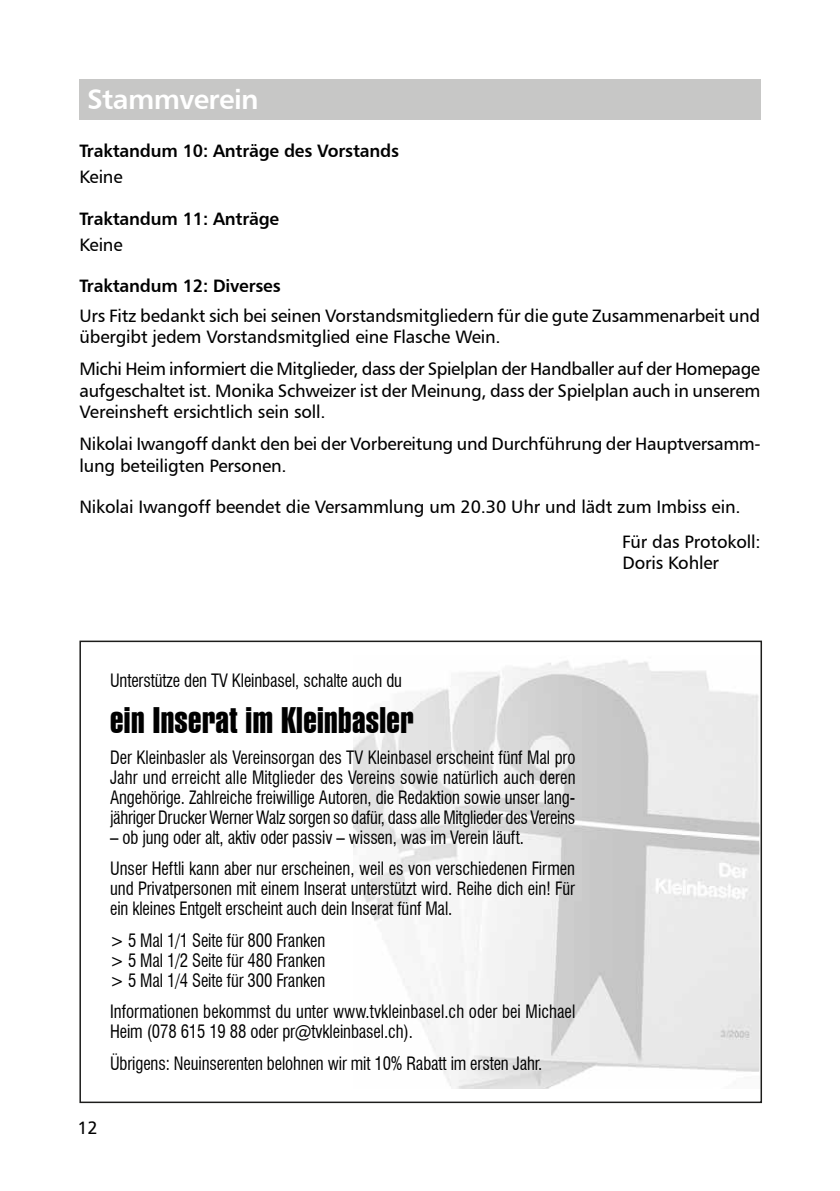
<style>
.page{position:relative;width:840px;height:1191px;background:#fff}
.page>*{position:absolute;margin:0;border:0;box-sizing:border-box;transform-origin:0 0}
.t1{font:36px "Swiss 911 BT Extra Compressed";letter-spacing:.01em;color:#000;scale:1.1 1}
.t2{font:28px "Humanist 777 BT Bold B";letter-spacing:-.02em;color:#fff}
.t3{font:condensed 18px/20px "Swiss 721 BT";letter-spacing:-.005em;color:#000;scale:.93 1}
.t4{font:18px/21.2px "Humanist 777 BT Roman B";letter-spacing:-.01em;color:#000}
.t5{font:18px "Humanist 777 BT Bold B";letter-spacing:-.01em;color:#000}
</style>
<div class="page">
<div style="left:79px;top:79px;width:681px;height:41px;background:#c7c7c6"></div>
<img style="left:353px;top:660px;width:405px;height:428px">
<div style="left:79px;top:640px;width:682px;height:463px;border:2px solid #1d1d1b"></div>
<h2 class="t2" style="left:87px;top:81px;width:173px">Stammverein</h2>
<p class="t5" style="left:79px;top:139px;width:321px">Traktandum 10: Anträge des Vorstands</p>
<p class="t4" style="left:79px;top:166px;width:45px">Keine</p>
<p class="t5" style="left:79px;top:207px;width:201px">Traktandum 11: Anträge</p>
<p class="t4" style="left:79px;top:234px;width:45px">Keine</p>
<p class="t5" style="left:79px;top:275px;width:202px">Traktandum 12: Diverses</p>
<p class="t4" style="left:79px;top:304px;width:682px">Urs Fitz bedankt sich bei seinen Vorstandsmitgliedern für die gute Zusammenarbeit und übergibt jedem Vorstandsmitglied eine Flasche Wein.</p>
<p class="t4" style="left:79px;top:358px;width:682px;text-align:justify">Michi Heim informiert die Mitglieder, dass der Spielplan der Handballer auf der Homepage aufgeschaltet ist. Monika Schweizer ist der Meinung, dass der Spielplan auch in unserem Vereinsheft ersichtlich sein soll.</p>
<p class="t4" style="left:79px;top:433px;width:682px">Nikolai Iwangoff dankt den bei der Vorbereitung und Durchführung der Hauptversamm&shy;lung beteiligten Personen.</p>
<p class="t4" style="left:621px;top:488px;width:140px;line-height:35.4px;text-indent:-542px">Nikolai Iwangoff beendet die Versammlung um 20.30 Uhr und lädt zum Imbiss ein.<br>Für das Protokoll:</p>
<p class="t4" style="left:622px;top:552px;width:98px">Doris Kohler</p>
<p class="t3" style="left:110px;top:670px;width:315px">Unterstütze den TV Kleinbasel, schalte auch du</p>
<h1 class="t1" style="left:110px;top:699px;width:277px">ein Inserat im Kleinbasler</h1>
<p class="t3" style="left:110px;top:747px;width:502px;text-align:justify">Der Kleinbasler als Vereinsorgan des TV Kleinbasel erscheint fünf Mal pro Jahr und erreicht alle Mitglieder des Vereins sowie natürlich auch deren Angehörige. Zahlreiche freiwillige Autoren, die Redaktion sowie unser lang&shy;jähriger Drucker Werner Walz sorgen so dafür, dass alle Mitglieder des Vereins</p>
<p class="t3" style="left:110px;top:822px;width:501px;line-height:31.4px">– ob jung oder alt, aktiv oder passiv – wissen, was im Verein läuft.<br>Unser Heftli kann aber nur erscheinen, weil es von verschiedenen Firmen</p>
<p class="t3" style="left:110px;top:879px;width:501px">und Privatpersonen mit einem Inserat unterstützt wird. Reihe dich ein! Für ein kleines Entgelt erscheint auch dein Inserat fünf Mal.</p>
<p class="t3" style="left:110px;top:930px;width:233px;text-align:justify">&gt; 5 Mal 1/1 Seite für 800 Franken &gt; 5 Mal 1/2 Seite für 480 Franken &gt; 5 Mal 1/4 Seite für 300 Franken</p>
<p class="t3" style="left:110px;top:1001px;width:501px">Informationen bekommst du unter www.tvkleinbasel.ch oder bei Michael<br>Heim (078 615 19 88 oder pr@tvkleinbasel.ch).</p>
<p class="t3" style="left:110px;top:1053px;width:466px">Übrigens: Neuinserenten belohnen wir mit 10% Rabatt im ersten Jahr.</p>
<p class="t4" style="left:77px;top:1117px;width:22px">12</p>
</div>
